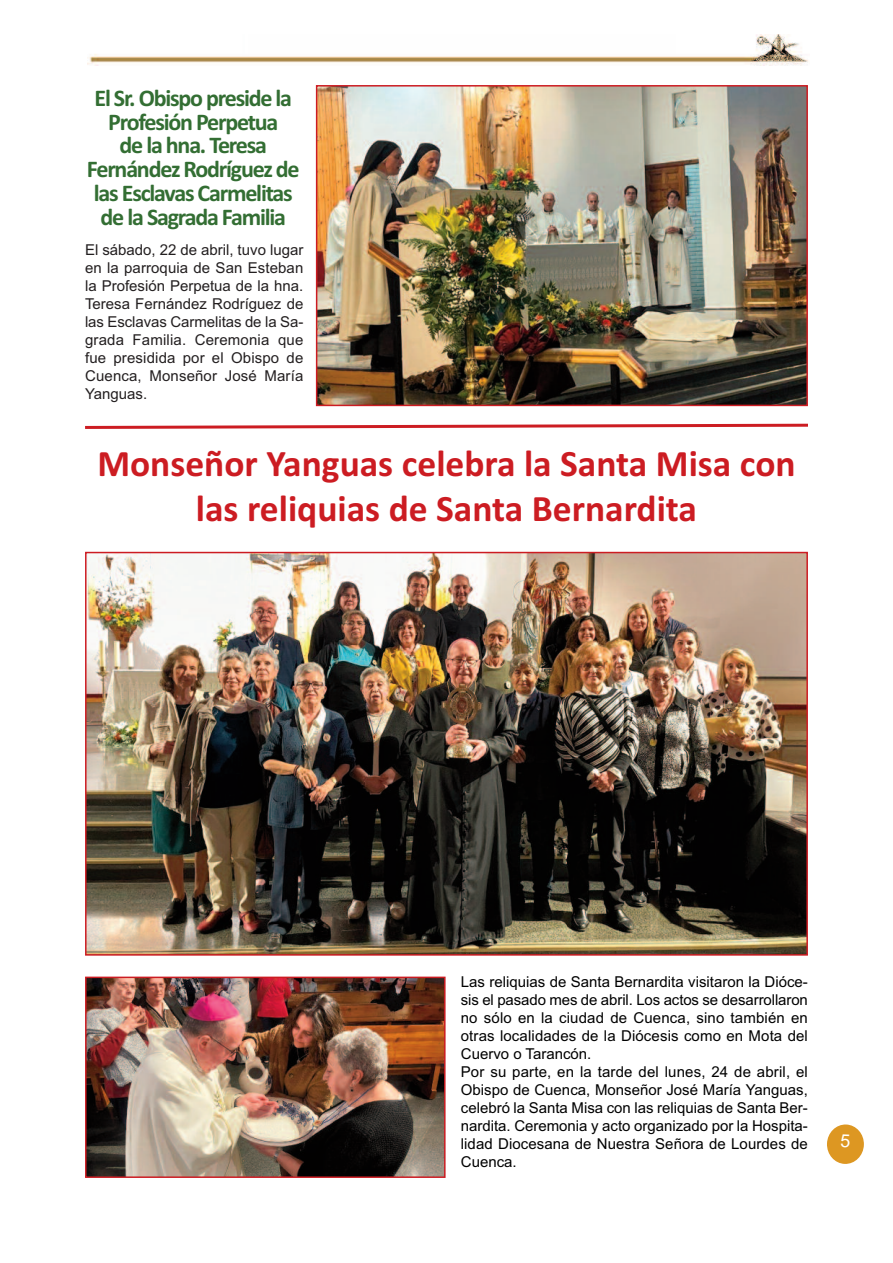
<style>
.page{position:relative;width:893px;height:1263px;background:#fff}
.page>*{position:absolute;margin:0;border:0;box-sizing:border-box;transform-origin:0 0}
.t1{font:700 37.5px/45px "Calibri";color:#cc1c22;text-align:center}
.t2{font:700 24px/23.7px "Calibri";letter-spacing:-.05em;color:#336e33;text-align:center}
.t3{font:15px/18px "Arial";color:#000}
.t4{font:15px/18px "Arial";letter-spacing:.01em;color:#231f20;text-align:justify}
</style>
<div class="page">
<div style="left:827px;top:1124px;width:37px;height:40px;background:#dd9722;border-radius:50%"></div>
<img style="left:87px;top:35px;width:721px;height:30px">
<img style="left:319px;top:88px;width:486px;height:315px">
<div style="left:316px;top:85px;width:492px;height:321px;border:2px solid #cc1c22"></div>
<img style="left:88px;top:979px;width:355px;height:196px">
<div style="left:85px;top:976px;width:361px;height:202px;border:2px solid #cc1c22"></div>
<img style="left:88px;top:555px;width:717px;height:398px">
<div style="left:85px;top:552px;width:723px;height:404px;border:2px solid #cc1c22"></div>
<svg style="left:85px;top:423px;width:723px;height:6px"></svg>
<h2 class="t2" style="left:87px;top:86px;width:214px">El Sr. Obispo preside la<br>Profesión Perpetua<br>de la hna. Teresa<br>Fernández Rodríguez de las Esclavas Carmelitas de la Sagrada Familia</h2>
<p class="t4" style="left:85px;top:241px;width:220px">El sábado, 22 de abril, tuvo lugar en la parroquia de San Esteban la Profesión Perpetua de la hna.<br>Teresa Fernández Rodríguez de las Esclavas Carmelitas de la Sa&shy;grada Familia. Ceremonia que fue presidida por el Obispo de Cuenca, Monseñor José María Yanguas.</p>
<h1 class="t1" style="left:97px;top:440px;width:700px">Monseñor Yanguas celebra la Santa Misa con las reliquias de Santa Bernardita</h1>
<p class="t3" style="left:461px;top:972px;width:349px">Las reliquias de Santa Bernardita visitaron la Dióce&shy;sis el pasado mes de abril. Los actos se desarrollaron no sólo en la ciudad de Cuenca, sino también en otras localidades de la Diócesis como en Mota del Cuervo o Tarancón.<br>Por su parte, en la tarde del lunes, 24 de abril, el Obispo de Cuenca, Monseñor José María Yanguas, celebró la Santa Misa con las reliquias de Santa Ber&shy;nardita. Ceremonia y acto organizado por la Hospita&shy;lidad Diocesana de Nuestra Señora de Lourdes de Cuenca.</p>
</div>
